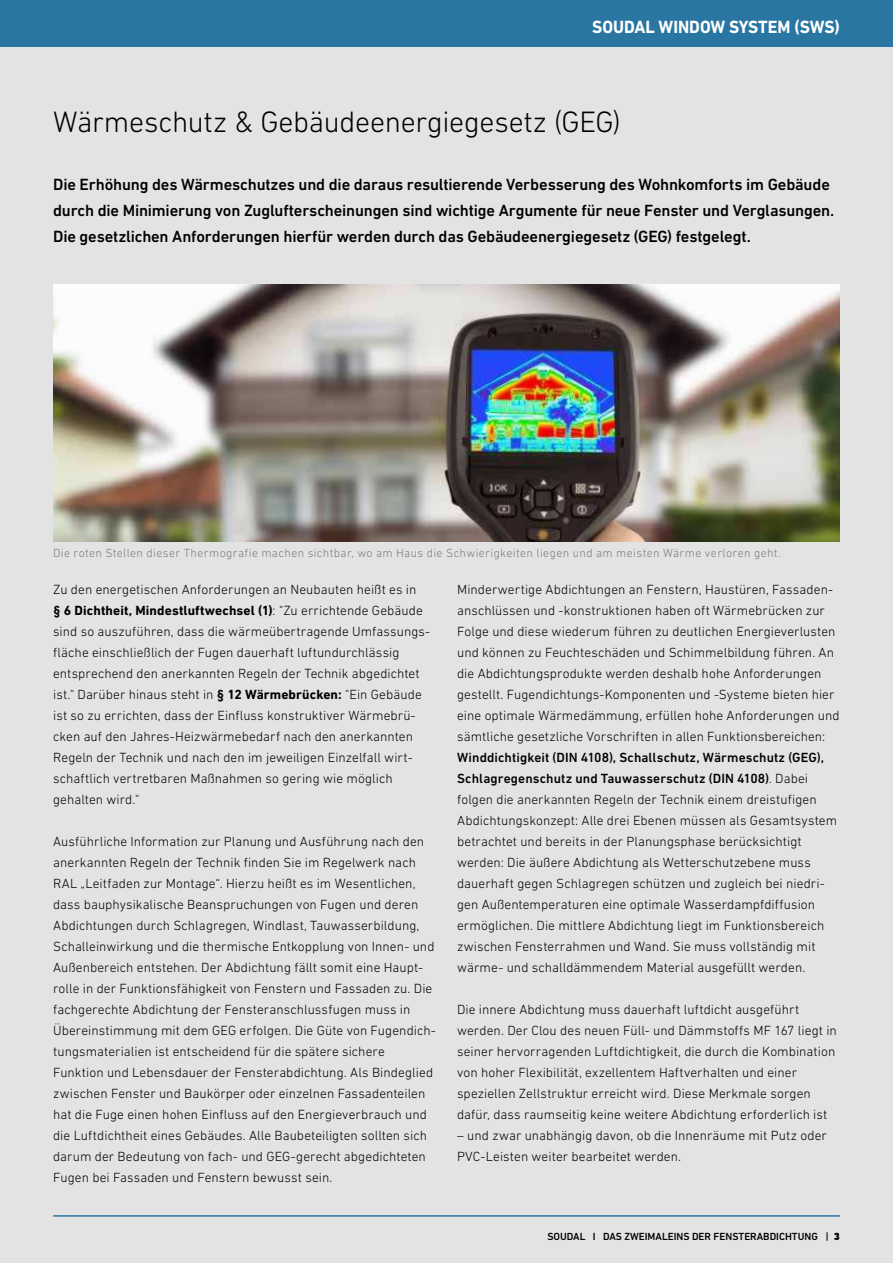
<style>
.page{position:relative;width:893px;height:1263px;background:#fff}
.page>*{position:absolute;margin:0;border:0;box-sizing:border-box;transform-origin:0 0}
.t1{font:300 30px "DIN Next LT Pro";letter-spacing:-.01em;color:#000}
.t2{font:700 18px "DIN Next LT Pro";color:#fff;scale:.95 1}
.t3{font:500 16.5px/26.2px "DIN Next LT Pro";letter-spacing:-.01em;color:#000}
.t4{font:300 13.5px/21px "DIN Next LT Pro";letter-spacing:.005em;color:#000}
.t5{font:300 12px "DIN Next LT Pro";letter-spacing:.03em;color:#7c7b7b}
.t6{font:500 10.5px "DIN Next LT Pro";color:#000}
.s1{font-weight:700}
.s2{font-weight:500}
.s3{font-weight:900}
</style>
<div class="page">
<div style="left:0;top:47px;width:893px;height:1216px;background:#e4e3e3"></div>
<img style="left:53px;top:285px;width:787px;height:256px">
<div style="left:0;top:0;width:893px;height:47px;background:#2a76a3"></div>
<hr style="left:53px;top:1215px;width:787px;height:1px;background:#2a76a3">
<h2 class="t2" style="left:592px;top:17px;width:262px">SOUDAL WINDOW SYSTEM (SWS)</h2>
<h2 class="t2" style="left:748px;top:17px;width:98px">EINLEITUNG</h2>
<h1 class="t1" style="left:53px;top:106px;width:569px">Wärmeschutz &amp; Gebäudeenergiegesetz (GEG)</h1>
<p class="t3" style="left:53px;top:172px;width:783px">Die Erhöhung des Wärmeschutzes und die daraus resultierende Verbesserung des Wohnkomforts im Gebäude durch die Minimierung von Zuglufterscheinungen sind wichtige Argumente für neue Fenster und Verglasungen.<br>Die gesetzlichen Anforderungen hierfür werden durch das Gebäudeenergiegesetz (GEG) festgelegt.</p>
<p class="t5" style="left:53px;top:547px;width:729px">Die roten Stellen dieser Thermografie machen sichtbar, wo am Haus die Schwierigkeiten liegen und am meisten Wärme verloren geht.</p>
<p class="t4" style="left:53px;top:579px;width:378px">Zu den energetischen Anforderungen an Neubauten heißt es in<br><span class="s1">§ 6 Dichtheit, Mindestluftwechsel (1)</span>: "Zu errichtende Gebäude sind so auszuführen, dass die wärmeübertragende Umfassungs&shy;fläche einschließlich der Fugen dauerhaft luftundurchlässig entsprechend den anerkannten Regeln der Technik abgedichtet ist." Darüber hinaus steht in <span class="s1">§ 12 Wärmebrücken:</span> "Ein Gebäude ist so zu errichten, dass der Einfluss konstruktiver Wärmebrü&shy;cken auf den Jahres-Heizwärmebedarf nach den anerkannten Regeln der Technik und nach den im jeweiligen Einzelfall wirt&shy;schaftlich vertretbaren Maßnahmen so gering wie möglich gehalten wird."</p>
<p class="t4" style="left:53px;top:831px;width:384px">Ausführliche Information zur Planung und Ausführung nach den anerkannten Regeln der Technik finden Sie im Regelwerk nach RAL „Leitfaden zur Montage“. Hierzu heißt es im Wesentlichen, dass bauphysikalische Beanspruchungen von Fugen und deren Abdichtungen durch Schlagregen, Windlast, Tauwasserbildung, Schalleinwirkung und die thermische Entkopplung von Innen- und Außenbereich entstehen. Der Abdichtung fällt somit eine Haupt&shy;rolle in der Funktionsfähigkeit von Fenstern und Fassaden zu. Die fachgerechte Abdichtung der Fensteranschlussfugen muss in Übereinstimmung mit dem GEG erfolgen. Die Güte von Fugendich&shy;tungsmaterialien ist entscheidend für die spätere sichere Funktion und Lebensdauer der Fensterabdichtung. Als Bindeglied zwischen Fenster und Baukörper oder einzelnen Fassadenteilen hat die Fuge einen hohen Einfluss auf den Energieverbrauch und die Luftdichtheit eines Gebäudes. Alle Baubeteiligten sollten sich darum der Bedeutung von fach- und GEG-gerecht abgedichteten Fugen bei Fassaden und Fenstern bewusst sein.</p>
<p class="t4" style="left:457px;top:579px;width:384px">Minderwertige Abdichtungen an Fenstern, Haustüren, Fassaden&shy;anschlüssen und -konstruktionen haben oft Wärmebrücken zur Folge und diese wiederum führen zu deutlichen Energieverlusten und können zu Feuchteschäden und Schimmelbildung führen. An die Abdichtungsprodukte werden deshalb hohe Anforderungen gestellt. Fugendichtungs-Komponenten und -Systeme bieten hier eine optimale Wärmedämmung, erfüllen hohe Anforderungen und sämtliche gesetzliche Vorschriften in allen Funktionsbereichen:</p>
<p class="t4" style="left:457px;top:747px;width:382px"><span class="s2">Winddichtigkeit (DIN 4108), Schallschutz, Wärmeschutz (GEG), Schlagregenschutz und Tauwasserschutz (DIN 4108)</span>. Dabei folgen die anerkannten Regeln der Technik einem dreistufigen Abdichtungskonzept: Alle drei Ebenen müssen als Gesamtsystem betrachtet und bereits in der Planungsphase berücksichtigt werden: Die äußere Abdichtung als Wetterschutzebene muss dauerhaft gegen Schlagregen schützen und zugleich bei niedri&shy;gen Außentemperaturen eine optimale Wasserdampfdiffusion ermöglichen. Die mittlere Abdichtung liegt im Funktionsbereich zwischen Fensterrahmen und Wand. Sie muss vollständig mit wärme- und schalldämmendem Material ausgefüllt werden.</p>
<p class="t4" style="left:457px;top:999px;width:381px">Die innere Abdichtung muss dauerhaft luftdicht ausgeführt werden. Der Clou des neuen Füll- und Dämmstoffs MF 167 liegt in seiner hervorragenden Luftdichtigkeit, die durch die Kombination von hoher Flexibilität, exzellentem Haftverhalten und einer speziellen Zellstruktur erreicht wird. Diese Merkmale sorgen dafür, dass raumseitig keine weitere Abdichtung erforderlich ist</p>
<p class="t4" style="left:457px;top:1125px;width:371px">– und zwar unabhängig davon, ob die Innenräume mit Putz oder<br>PVC-Leisten weiter bearbeitet werden.</p>
<p class="t6" style="left:547px;top:1232px;width:294px">SOUDAL I DAS ZWEIMALEINS DER FENSTERABDICHTUNG | <span class="s3">3</span></p>
</div>
